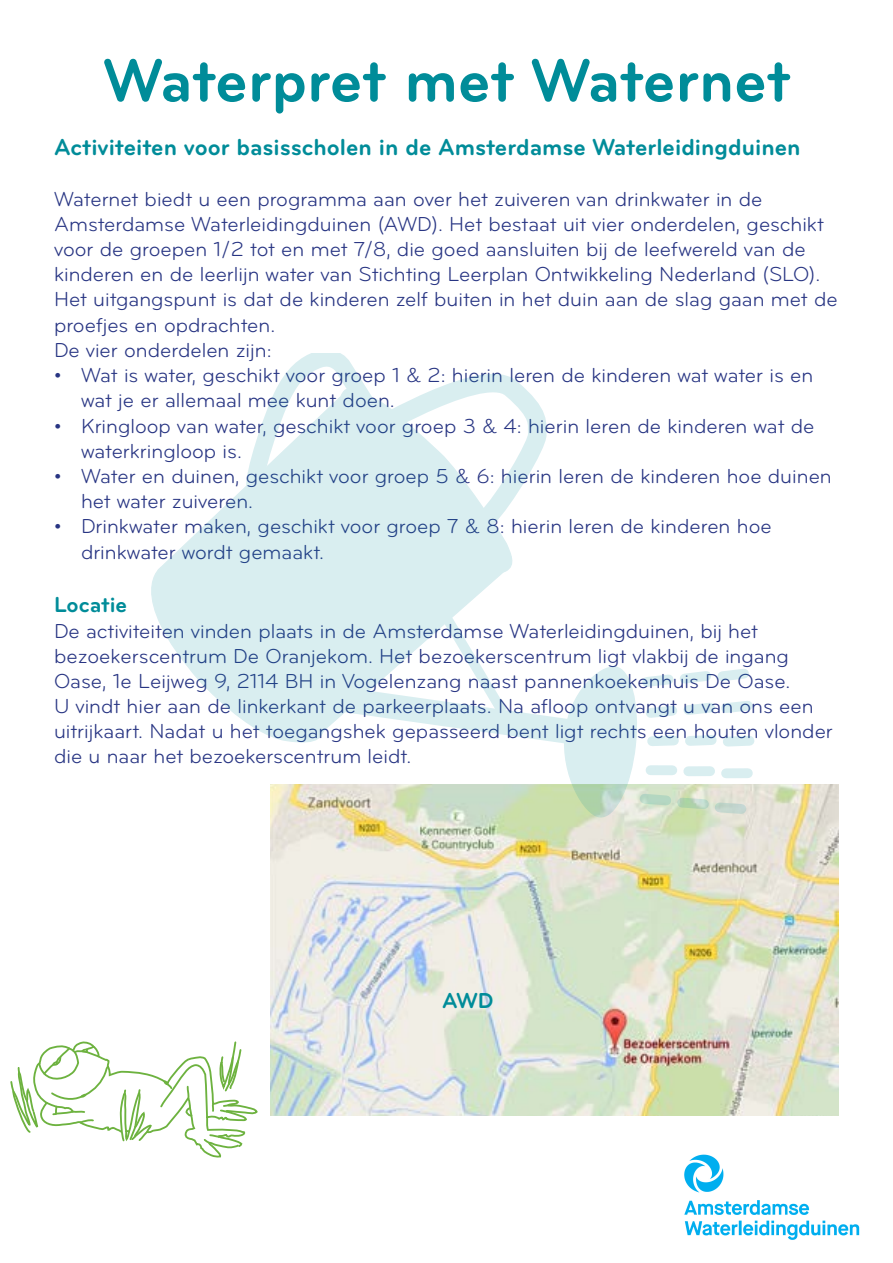
<style>
.page{position:relative;width:893px;height:1263px;background:#fff}
.page>*{position:absolute;margin:0;border:0;box-sizing:border-box;transform-origin:0 0}
.t1{font:700 63px "Bryant";letter-spacing:-.005em;color:#008c99}
.t2{font:700 24px "Bryant";color:#008c99}
.t3{font:700 22.5px "Bryant";color:#008c99}
.t4{font:21px/25.2px "Bryant";color:#283583}
</style>
<div class="page">
<img style="left:270px;top:784px;width:569px;height:331px">
<svg style="left:10px;top:1041px;width:248px;height:117px"></svg>
<svg style="left:151px;top:492px;width:347px;height:251px;fill:#d9eef0"></svg>
<svg style="left:240px;top:354px;width:307px;height:223px"></svg>
<svg style="left:316px;top:602px;width:441px;height:217px"></svg>
<img style="left:684px;top:1154px;width:176px;height:86px">
<h1 class="t1" style="left:102px;top:41px;width:690px">Waterpret met Waternet</h1>
<p class="t2" style="left:54px;top:132px;width:748px">Activiteiten voor basisscholen in de Amsterdamse Waterleidingduinen</p>
<p class="t4" style="left:54px;top:186px;width:785px">Waternet biedt u een programma aan over het zuiveren van drinkwater in de Amsterdamse Waterleidingduinen (AWD). Het bestaat uit vier onderdelen, geschikt voor de groepen 1/2 tot en met 7/8, die goed aansluiten bij de leefwereld van de kinderen en de leerlijn water van Stichting Leerplan Ontwikkeling Nederland (SLO).<br>Het uitgangspunt is dat de kinderen zelf buiten in het duin aan de slag gaan met de proefjes en opdrachten.<br>De vier onderdelen zijn:</p>
<p class="t4" style="left:81px;top:363px;width:734px;text-indent:-27px">• Wat is water, geschikt voor groep 1 &amp; 2: hierin leren de kinderen wat water is en wat je er allemaal mee kunt doen.</p>
<p class="t4" style="left:81px;top:413px;width:735px;text-indent:-27px">• Kringloop van water, geschikt voor groep 3 &amp; 4: hierin leren de kinderen wat de waterkringloop is.</p>
<p class="t4" style="left:81px;top:463px;width:752px;text-indent:-27px">• Water en duinen, geschikt voor groep 5 &amp; 6: hierin leren de kinderen hoe duinen het water zuiveren.</p>
<p class="t4" style="left:81px;top:514px;width:692px;text-indent:-27px">• Drinkwater maken, geschikt voor groep 7 &amp; 8: hierin leren de kinderen hoe drinkwater wordt gemaakt.</p>
<p class="t3" style="left:54px;top:591px;width:75px">Locatie</p>
<p class="t4" style="left:54px;top:618px;width:780px">De activiteiten vinden plaats in de Amsterdamse Waterleidingduinen, bij het bezoekerscentrum De Oranjekom. Het bezoekerscentrum ligt vlakbij de ingang Oase, 1e Leijweg 9, 2114 BH in Vogelenzang naast pannenkoekenhuis De Oase.<br>U vindt hier aan de linkerkant de parkeerplaats. Na afloop ontvangt u van ons een uitrijkaart. Nadat u het toegangshek gepasseerd bent ligt rechts een houten vlonder die u naar het bezoekerscentrum leidt.</p>
<p class="t3" style="left:442px;top:987px;width:53px">AWD</p>
</div>
